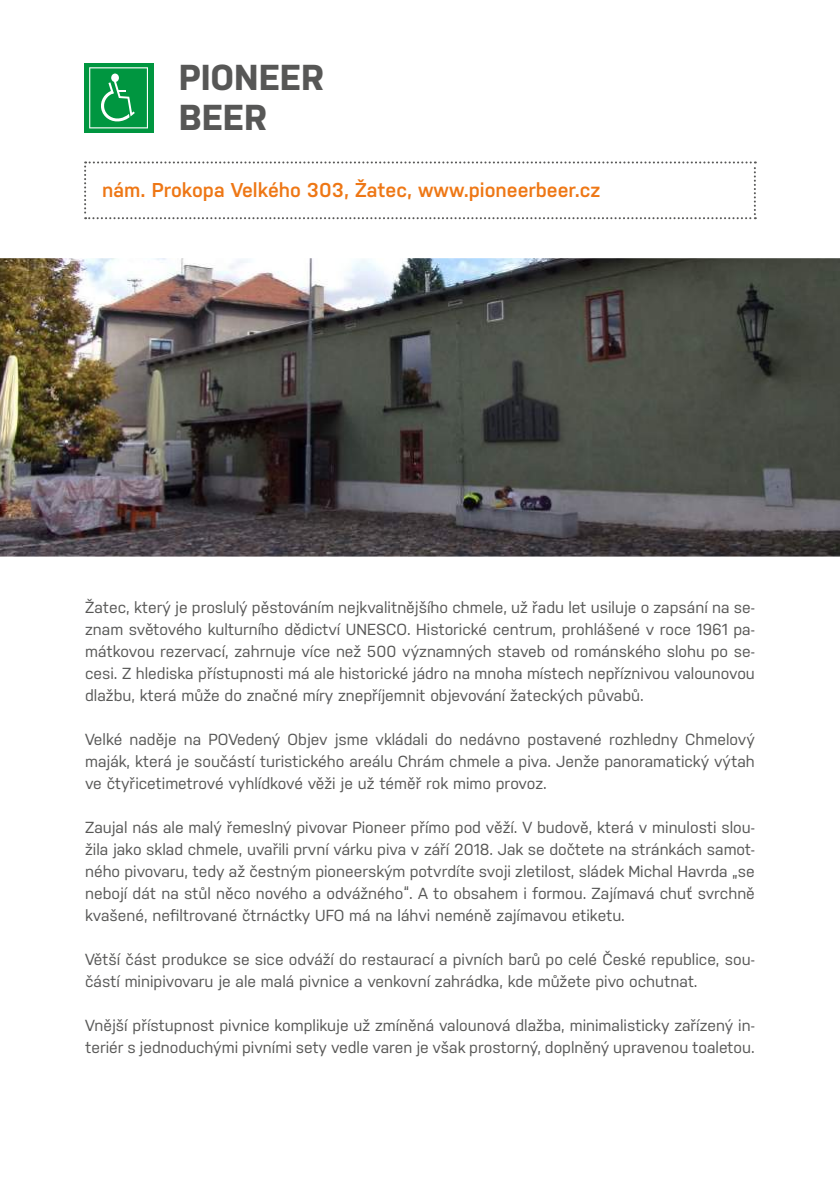
<style>
.page{position:relative;width:840px;height:1191px;background:#fff}
.page>*{position:absolute;margin:0;border:0;box-sizing:border-box;transform-origin:0 0}
.t1{font:700 36px/40px "Nudista";color:#575756}
.t2{font:600 20px "Nudista";color:#ee7715}
.t3{font:16px/22px "Nudista";color:#575756;text-align:justify}
</style>
<div class="page">
<svg style="left:84px;top:161px;width:671px;height:58px"></svg>
<img style="left:0;top:258px;width:839px;height:299px">
<div style="left:84px;top:63px;width:69px;height:69px;background:#009640"></div>
<svg style="left:89px;top:67px;width:59px;height:61px"></svg>
<h1 class="t1" style="left:179px;top:54px;width:147px">PIONEER<br>BEER</h1>
<p class="t2" style="left:102px;top:175px;width:499px">nám. Prokopa Velkého 303, Žatec, www.pioneerbeer.cz</p>
<p class="t3" style="left:85px;top:595px;width:671px">Žatec, který je proslulý pěstováním nejkvalitnějšího chmele, už řadu let usiluje o zapsání na se&shy;znam světového kulturního dědictví UNESCO. Historické centrum, prohlášené v roce 1961 pa&shy;mátkovou rezervací, zahrnuje více než 500 významných staveb od románského slohu po se&shy;cesi. Z hlediska přístupnosti má ale historické jádro na mnoha místech nepříznivou valounovou dlažbu, která může do značné míry znepříjemnit objevování žateckých půvabů.</p>
<p class="t3" style="left:85px;top:727px;width:671px">Velké naděje na POVedený Objev jsme vkládali do nedávno postavené rozhledny Chmelový maják, která je součástí turistického areálu Chrám chmele a piva. Jenže panoramatický výtah ve čtyřicetimetrové vyhlídkové věži je už téměř rok mimo provoz.</p>
<p class="t3" style="left:85px;top:815px;width:671px">Zaujal nás ale malý řemeslný pivovar Pioneer přímo pod věží. V budově, která v minulosti slou&shy;žila jako sklad chmele, uvařili první várku piva v září 2018. Jak se dočtete na stránkách samot&shy;ného pivovaru, tedy až čestným pioneerským potvrdíte svoji zletilost, sládek Michal Havrda „se nebojí dát na stůl něco nového a odvážného“. A to obsahem i formou. Zajímavá chuť svrchně kvašené, nefiltrované čtrnáctky UFO má na láhvi neméně zajímavou etiketu.</p>
<p class="t3" style="left:85px;top:947px;width:670px">Větší část produkce se sice odváží do restaurací a pivních barů po celé České republice, sou&shy;částí minipivovaru je ale malá pivnice a venkovní zahrádka, kde můžete pivo ochutnat.</p>
<p class="t3" style="left:85px;top:1013px;width:670px">Vnější přístupnost pivnice komplikuje už zmíněná valounová dlažba, minimalisticky zařízený in&shy;teriér s jednoduchými pivními sety vedle varen je však prostorný, doplněný upravenou toaletou.</p>
</div>
